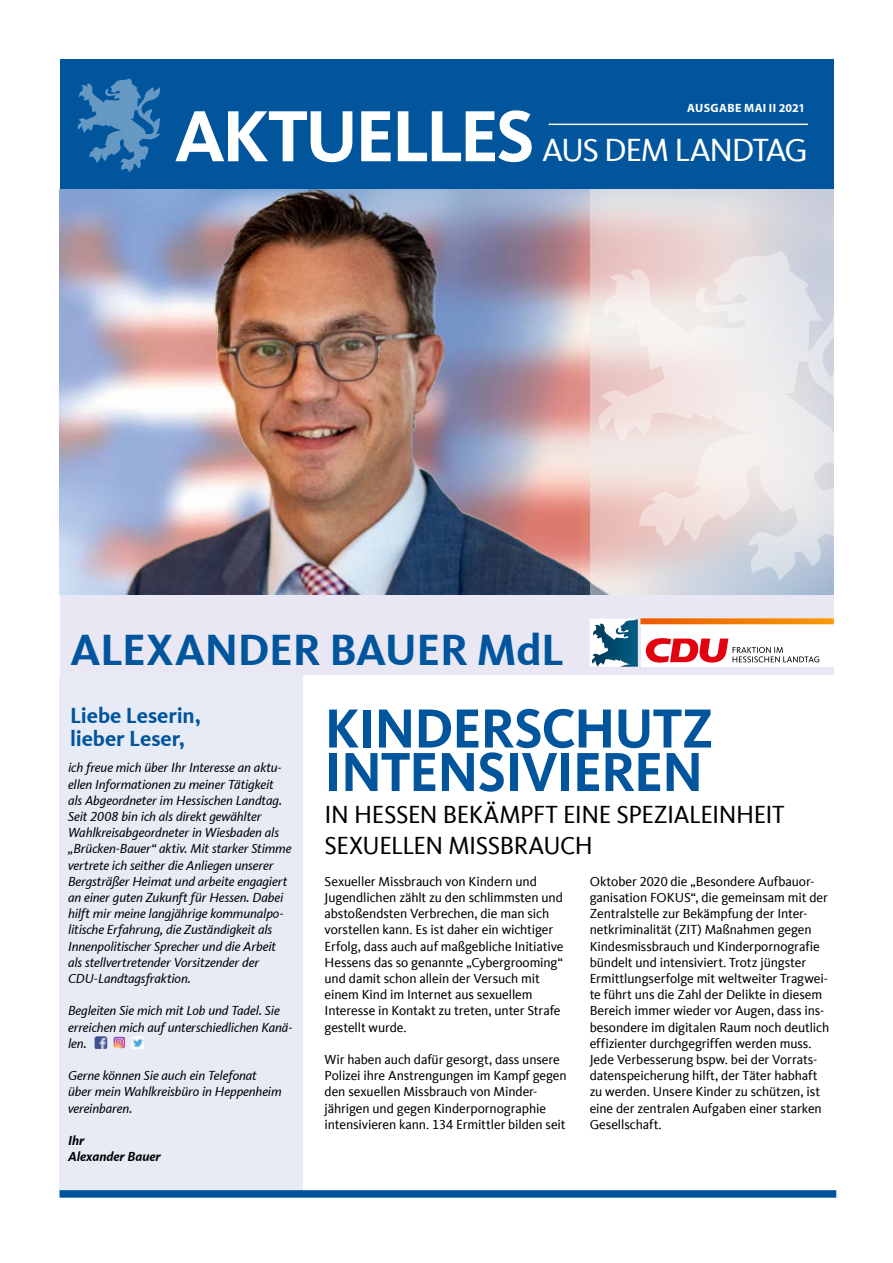
<style>
.page{position:relative;width:893px;height:1263px;background:#fff}
.page>*{position:absolute;margin:0;border:0;box-sizing:border-box;transform-origin:0 0}
.t1{font:700 75px "CDU Kievit Tab";letter-spacing:-.045em;color:#fff}
.t2{font:700 57px/43.5px "CDU Kievit Tab";letter-spacing:-.02em;color:#00559d}
.t3{font:700 45px "CDU Kievit Tab";letter-spacing:-.01em;color:#00559d}
.t4{font:33px "CDU Kievit Tab";letter-spacing:-.045em;color:#fff}
.t5{font:25.5px/31.5px "CDU Kievit Tab";letter-spacing:-.02em;color:#000}
.t6{font:700 22.5px/22.5px "CDU Kievit Tab";letter-spacing:-.005em;color:#00559d}
.t7{font:13.5px/16.2px "CDU Kievit Tab";letter-spacing:-.01em;color:#000}
.t8{font:italic 13.5px/16.2px "CDU Kievit Tab";letter-spacing:-.01em;color:#000}
.t9{font:italic 700 13.5px/16.2px "CDU Kievit Tab";letter-spacing:-.005em;color:#000}
.t10{font:700 12px "Myriad Pro";letter-spacing:.025em;color:#fff}
</style>
<div class="page">
<div style="left:60px;top:675px;width:243px;height:519px;background:#e7ebf6"></div>
<div style="left:60px;top:60px;width:773px;height:615px;background:#e8e7f3"></div>
<img style="left:60px;top:189px;width:530px;height:405px">
<div style="left:60px;top:60px;width:773px;height:129px;background:#00559d"></div>
<svg style="left:77px;top:78px;width:83px;height:94px"></svg>
<hr style="left:549px;top:124px;width:259px;height:1px;background:#fff">
<div style="left:641px;top:624px;width:192px;height:43px;background:#fff"></div>
<img style="left:641px;top:619px;width:192px;height:5px">
<svg style="left:645px;top:638px;width:174px;height:25px"></svg>
<img style="left:590px;top:619px;width:48px;height:48px">
<svg style="left:590px;top:189px;width:243px;height:405px;background:#dbd4d8"></svg>
<svg style="left:596px;top:251px;width:237px;height:329px"></svg>
<div style="left:60px;top:1190px;width:776px;height:8px;background:#00559d"></div>
<svg style="left:95px;top:1036px;width:12px;height:13px"></svg>
<svg style="left:131px;top:1036px;width:13px;height:13px"></svg>
<svg style="left:113px;top:1036px;width:12px;height:13px"></svg>
<h1 class="t1" style="left:174px;top:92px;width:362px">AKTUELLES</h1>
<p class="t10" style="left:687px;top:101px;width:119px">AUSGABE MAI II 2021</p>
<h3 class="t4" style="left:542px;top:132px;width:267px">AUS DEM LANDTAG</h3>
<h3 class="t3" style="left:70px;top:624px;width:495px">ALEXANDER BAUER MdL</h3>
<h3 class="t6" style="left:70px;top:704px;width:132px">Liebe Leserin, lieber Leser,</h3>
<p class="t8" style="left:68px;top:760px;width:225px">ich freue mich über Ihr Interesse an aktu&shy;ellen Informationen zu meiner Tätigkeit<br>als Abgeordneter im Hessischen Landtag.<br>Seit 2008 bin ich als direkt gewählter Wahlkreisabgeordneter in Wiesbaden als „Brücken-Bauer“ aktiv. Mit starker Stimme vertrete ich seither die Anliegen unserer Bergsträßer Heimat und arbeite engagiert an einer guten Zukunft für Hessen. Dabei hilft mir meine langjährige kommunalpo&shy;litische Erfahrung, die Zuständigkeit als Innenpolitischer Sprecher und die Arbeit als stellvertretender Vorsitzender der CDU-Landtagsfraktion.</p>
<p class="t8" style="left:68px;top:1003px;width:226px">Begleiten Sie mich mit Lob und Tadel. Sie erreichen mich auf unterschiedlichen Kanä&shy;len.</p>
<p class="t8" style="left:68px;top:1068px;width:215px">Gerne können Sie auch ein Telefonat über mein Wahlkreisbüro in Heppenheim vereinbaren.</p>
<p class="t9" style="left:68px;top:1132px;width:94px">Ihr<br>Alexander Bauer</p>
<h2 class="t2" style="left:325px;top:707px;width:391px">KINDERSCHUTZ<br>INTENSIVIEREN</h2>
<h3 class="t5" style="left:325px;top:798px;width:461px">IN HESSEN BEKÄMPFT EINE SPEZIALEINHEIT<br>SEXUELLEN MISSBRAUCH</h3>
<p class="t7" style="left:325px;top:873px;width:240px">Sexueller Missbrauch von Kindern und Jugendlichen zählt zu den schlimmsten und abstoßendsten Verbrechen, die man sich vorstellen kann. Es ist daher ein wichtiger Erfolg, dass auch auf maßgebliche Initiative Hessens das so genannte „Cybergrooming“ und damit schon allein der Versuch mit einem Kind im Internet aus sexuellem Interesse in Kontakt zu treten, unter Strafe gestellt wurde.</p>
<p class="t7" style="left:325px;top:1051px;width:244px">Wir haben auch dafür gesorgt, dass unsere Polizei ihre Anstrengungen im Kampf gegen den sexuellen Missbrauch von Minder&shy;jährigen und gegen Kinderpornographie intensivieren kann. 134 Ermittler bilden seit</p>
<p class="t7" style="left:590px;top:873px;width:241px">Oktober 2020 die „Besondere Aufbauor&shy;ganisation FOKUS“, die gemeinsam mit der Zentralstelle zur Bekämpfung der Inter&shy;netkriminalität (ZIT) Maßnahmen gegen Kindesmissbrauch und Kinderpornografie bündelt und intensiviert. Trotz jüngster Ermittlungserfolge mit weltweiter Tragwei&shy;te führt uns die Zahl der Delikte in diesem Bereich immer wieder vor Augen, dass ins&shy;besondere im digitalen Raum noch deutlich effizienter durchgegriffen werden muss.<br>Jede Verbesserung bspw. bei der Vorrats&shy;datenspeicherung hilft, der Täter habhaft zu werden. Unsere Kinder zu schützen, ist eine der zentralen Aufgaben einer starken Gesellschaft.</p>
</div>
